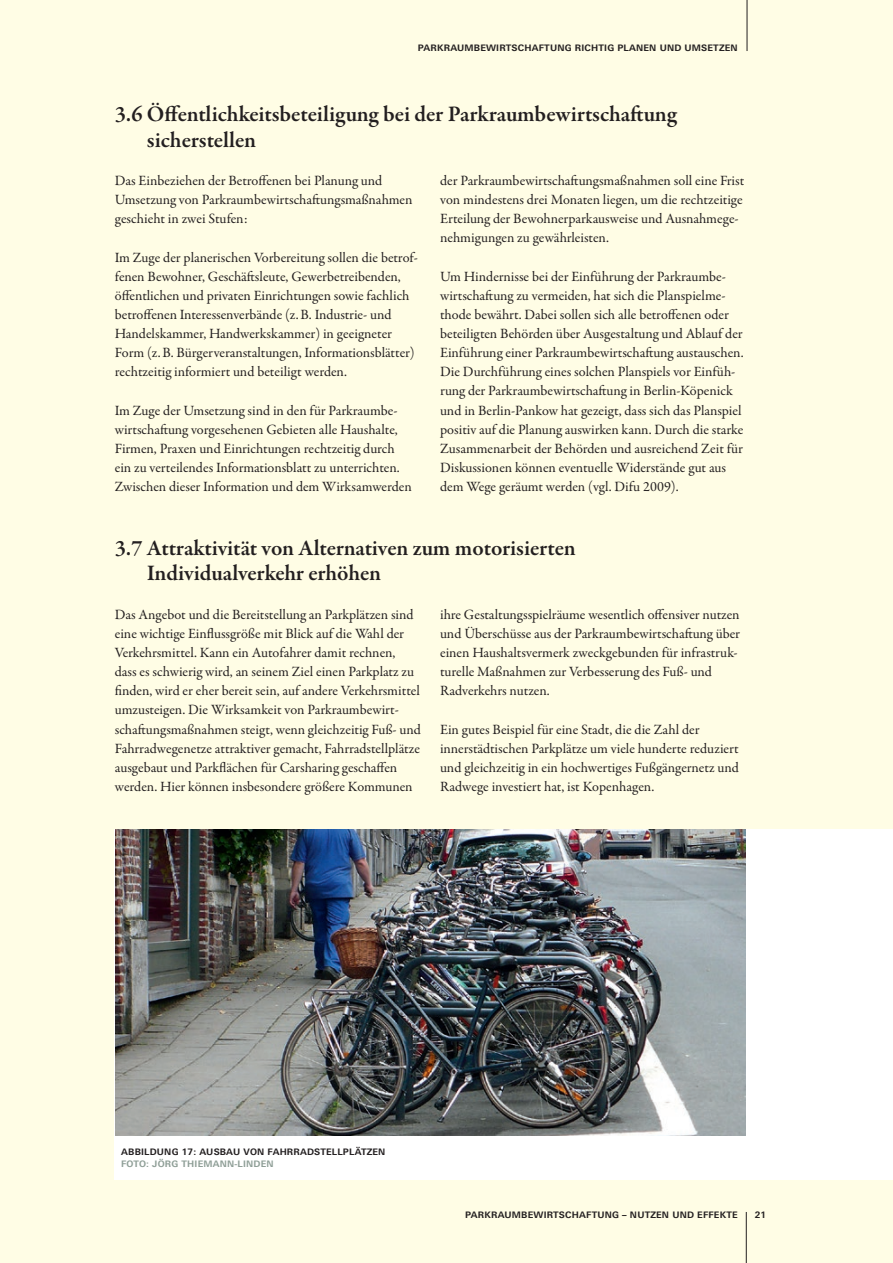
<style>
.page{position:relative;width:893px;height:1263px;background:#fffde5}
.page>*{position:absolute;margin:0;border:0;box-sizing:border-box;transform-origin:0 0}
._02_Überschrift_2{font:600 22.5px/25.5px "Garamond Premr Pro";letter-spacing:-.005em;color:#231f20}
._01_copy{font:14.25px/19.2px "Garamond Premr Pro";letter-spacing:-.005em;color:#231f20}
._03_Bildunterschrift{font:700 9px/12.8px "Linotype Univers 630";letter-spacing:.02em;color:#231f20}
.s1{color:#8e9e96}
</style>
<div class="page">
<div style="left:115px;top:829px;width:778px;height:351px;background:#fff"></div>
<img style="left:115px;top:829px;width:631px;height:306px">
<hr style="left:746px;top:1212px;width:1px;height:51px;background:#231f20">
<hr style="left:747px;top:0;width:1px;height:51px;background:#231f20">
<p class="_03_Bildunterschrift" style="left:418px;top:41px;width:14px">PARKRAUMBEWIRTSCHAFTUNG</p>
<p class="_03_Bildunterschrift" style="left:575px;top:41px;width:7px">RICHTIG</p>
<p class="_03_Bildunterschrift" style="left:617px;top:41px;width:8px">PLANEN</p>
<p class="_03_Bildunterschrift" style="left:660px;top:41px;width:8px">UND</p>
<p class="_03_Bildunterschrift" style="left:685px;top:41px;width:8px">UMSETZEN</p>
<p class="_02_Überschrift_2" style="left:147px;top:102px;width:531px;text-indent:-32px">3.6 Öffentlichkeitsbeteiligung bei der Parkraumbewirtschaftung sicherstellen</p>
<p class="_01_copy" style="left:115px;top:171px;width:299px">Das Einbeziehen der Betroffenen bei Planung und<br>Umsetzung von Parkraumbewirtschaftungsmaßnahmen geschieht in zwei Stufen:</p>
<p class="_01_copy" style="left:115px;top:248px;width:305px">Im Zuge der planerischen Vorbereitung sollen die betrof&shy;fenen Bewohner, Geschäftsleute, Gewerbetreibenden, öffentlichen und privaten Einrichtungen sowie fachlich betroffenen Interessenverbände (z.B. Industrie- und Handelskammer, Handwerkskammer) in geeigneter Form (z.B. Bürgerveranstaltungen, Informationsblätter) rechtzeitig informiert und beteiligt werden.</p>
<p class="_01_copy" style="left:115px;top:401px;width:298px">Im Zuge der Umsetzung sind in den für Parkraumbe&shy;wirtschaftung vorgesehenen Gebieten alle Haushalte, Firmen, Praxen und Einrichtungen rechtzeitig durch ein zu verteilendes Informationsblatt zu unterrichten.<br>Zwischen dieser Information und dem Wirksamwerden</p>
<p class="_01_copy" style="left:440px;top:171px;width:306px">der Parkraumbewirtschaftungsmaßnahmen soll eine Frist von mindestens drei Monaten liegen, um die rechtzeitige Erteilung der Bewohnerparkausweise und Ausnahmege&shy;nehmigungen zu gewährleisten.</p>
<p class="_01_copy" style="left:440px;top:267px;width:305px">Um Hindernisse bei der Einführung der Parkraumbe&shy;wirtschaftung zu vermeiden, hat sich die Planspielme&shy;thode bewährt. Dabei sollen sich alle betroffenen oder beteiligten Behörden über Ausgestaltung und Ablauf der Einführung einer Parkraumbewirtschaftung austauschen.<br>Die Durchführung eines solchen Planspiels vor Einfüh&shy;rung der Parkraumbewirtschaftung in Berlin-Köpenick und in Berlin-Pankow hat gezeigt, dass sich das Planspiel positiv auf die Planung auswirken kann. Durch die starke Zusammenarbeit der Behörden und ausreichend Zeit für Diskussionen können eventuelle Widerstände gut aus dem Wege geräumt werden (vgl. Difu 2009).</p>
<p class="_02_Überschrift_2" style="left:147px;top:536px;width:430px;text-indent:-32px">3.7 Attraktivität von Alternativen zum motorisierten<br>Individualverkehr erhöhen</p>
<p class="_01_copy" style="left:115px;top:605px;width:308px">Das Angebot und die Bereitstellung an Parkplätzen sind eine wichtige Einflussgröße mit Blick auf die Wahl der Verkehrsmittel. Kann ein Autofahrer damit rechnen,<br>dass es schwierig wird, an seinem Ziel einen Parkplatz zu finden, wird er eher bereit sein, auf andere Verkehrsmittel umzusteigen. Die Wirksamkeit von Parkraumbewirt&shy;schaftungsmaßnahmen steigt, wenn gleichzeitig Fuß- und Fahrradwegenetze attraktiver gemacht, Fahrradstellplätze ausgebaut und Parkflächen für Carsharing geschaffen werden. Hier können insbesondere größere Kommunen</p>
<p class="_01_copy" style="left:440px;top:605px;width:302px">ihre Gestaltungsspielräume wesentlich offensiver nutzen und Überschüsse aus der Parkraumbewirtschaftung über einen Haushaltsvermerk zweckgebunden für infrastruk&shy;turelle Maßnahmen zur Verbesserung des Fuß- und Radverkehrs nutzen.</p>
<p class="_01_copy" style="left:440px;top:720px;width:300px">Ein gutes Beispiel für eine Stadt, die die Zahl der innerstädtischen Parkplätze um viele hunderte reduziert und gleichzeitig in ein hochwertiges Fußgängernetz und Radwege investiert hat, ist Kopenhagen.</p>
<p class="_03_Bildunterschrift" style="left:121px;top:1145px;width:266px">ABBILDUNG 17: AUSBAU VON FAHRRADSTELLPLÄTZEN<br><span class="s1">FOTO: JÖRG THIEMANN-LINDEN</span></p>
<p class="_03_Bildunterschrift" style="left:465px;top:1209px;width:274px">PARKRAUMBEWIRTSCHAFTUNG – NUTZEN UND EFFEKTE</p>
<p class="_03_Bildunterschrift" style="left:755px;top:1209px;width:13px">21</p>
</div>
